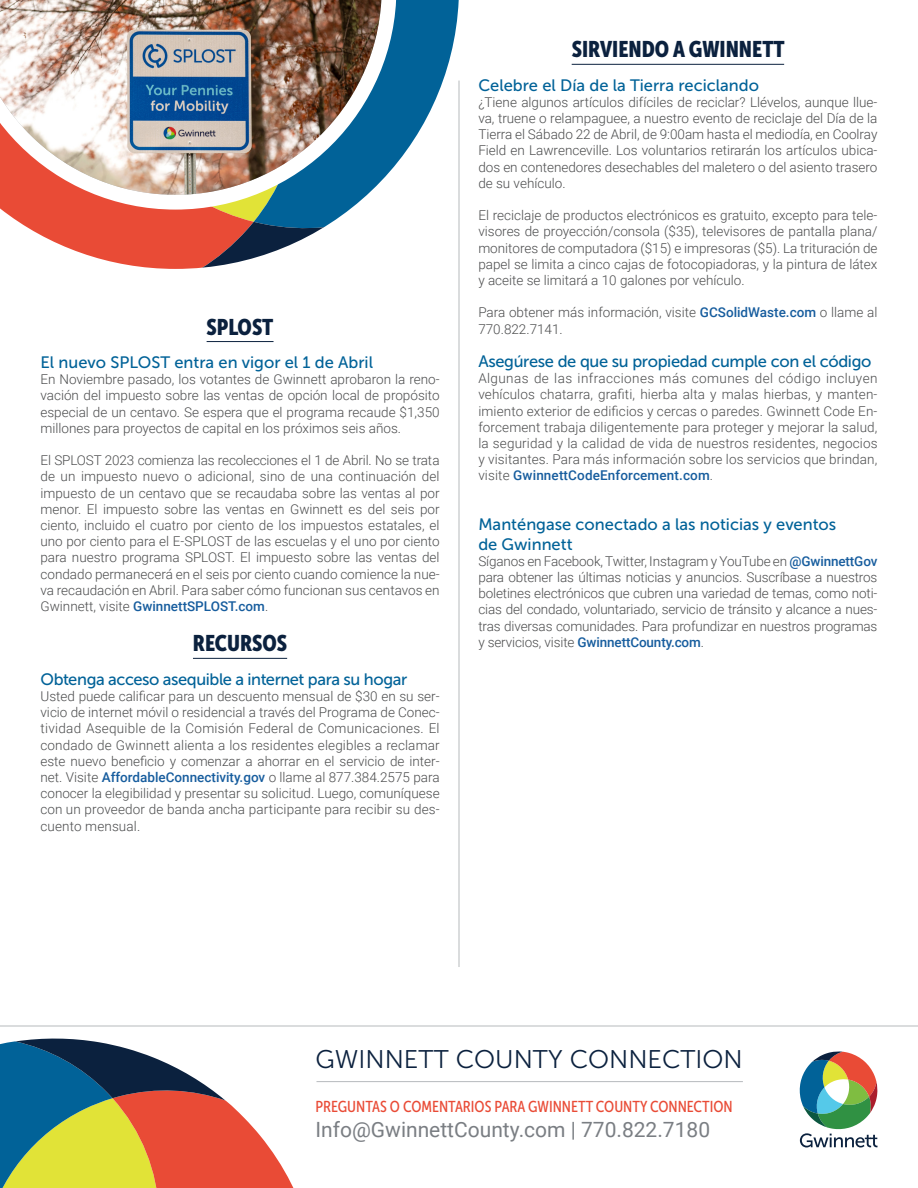
<style>
.page{position:relative;width:918px;height:1188px;background:#fff}
.page>*{position:absolute;margin:0;border:0;box-sizing:border-box;transform-origin:0 0}
.t1{font:25.5px "Museo Sans 300";color:#0b213e}
.Heading1{font:22.5px "Museo Sans Cond 900";color:#0b213e}
.t2{font:21px "Roboto";color:#7a7e83}
.Heading2{font:16.5px/19.8px "Museo Sans 500";color:#016298}
.Heading2-2{font:16.5px "Museo Sans 500";letter-spacing:-.025em;color:#016298}
.Heading2-3{font:16.5px "Museo Sans 500";letter-spacing:-.02em;color:#016298}
.t3{font:15.75px "Museo Sans Cond 500";color:#e94b36}
.text{font:300 13.5px/16.2px "Roboto";color:#4b4c4d;text-align:justify}
.s1{font-weight:500;color:#175d9e}
</style>
<div class="page">
<svg style="left:0;top:1038px;width:294px;height:150px"></svg>
<hr style="left:0;top:1026px;width:918px;height:1px;background:#b6babd">
<svg style="left:799px;top:1051px;width:79px;height:97px"></svg>
<svg style="left:254px;top:0;width:205px;height:232px"></svg>
<svg style="left:2px;top:210px;width:252px;height:58px;fill:#e94b36"></svg>
<svg style="left:145px;top:213px;width:239px;height:56px"></svg>
<svg style="left:0;top:0;width:396px;height:210px"></svg>
<img style="left:0;top:0;width:381px;height:195px">
<hr style="left:207px;top:341px;width:67px;height:1px;background:#0b213e">
<hr style="left:193px;top:658px;width:94px;height:1px;background:#0b213e">
<hr style="left:459px;top:81px;width:1px;height:886px;background:#b6babd">
<hr style="left:316px;top:1081px;width:427px;height:1px;background:#b6babd">
<hr style="left:572px;top:64px;width:212px;height:1px;background:#0b213e">
<p class="Heading1" style="left:207px;top:314px;width:68px">SPLOST</p>
<p class="Heading2" style="left:40px;top:352px;width:334px">El nuevo SPLOST entra en vigor el 1 de Abril</p>
<p class="text" style="left:40px;top:371px;width:401px">En Noviembre pasado, los votantes de Gwinnett aprobaron la reno&shy;vación del impuesto sobre las ventas de opción local de propósito especial de un centavo. Se espera que el programa recaude $1,350 millones para proyectos de capital en los próximos seis años.</p>
<p class="text" style="left:40px;top:452px;width:401px">El SPLOST 2023 comienza las recolecciones el 1 de Abril. No se trata de un impuesto nuevo o adicional, sino de una continuación del impuesto de un centavo que se recaudaba sobre las ventas al por menor. El impuesto sobre las ventas en Gwinnett es del seis por ciento, incluido el cuatro por ciento de los impuestos estatales, el uno por ciento para el E-SPLOST de las escuelas y el uno por ciento para nuestro programa SPLOST. El impuesto sobre las ventas del condado permanecerá en el seis por ciento cuando comience la nue&shy;va recaudación en Abril. Para saber cómo funcionan sus centavos en Gwinnett, visite <span class="s1">GwinnettSPLOST.com</span>.</p>
<p class="Heading1" style="left:193px;top:631px;width:96px">RECURSOS</p>
<p class="Heading2-2" style="left:40px;top:670px;width:368px">Obtenga acceso asequible a internet para su hogar</p>
<p class="text" style="left:40px;top:688px;width:401px">Usted puede calificar para un descuento mensual de $30 en su ser&shy;vicio de internet móvil o residencial a través del Programa de Conec&shy;tividad Asequible de la Comisión Federal de Comunicaciones. El condado de Gwinnett alienta a los residentes elegibles a reclamar este nuevo beneficio y comenzar a ahorrar en el servicio de inter&shy;net. Visite <span class="s1">AffordableConnectivity.gov</span> o llame al 877.384.2575 para conocer la elegibilidad y presentar su solicitud. Luego, comuníquese con un proveedor de banda ancha participante para recibir su des&shy;cuento mensual.</p>
<p class="Heading1" style="left:572px;top:37px;width:215px">SIRVIENDO A GWINNETT</p>
<p class="Heading2" style="left:478px;top:75px;width:282px">Celebre el Día de la Tierra reciclando</p>
<p class="text" style="left:478px;top:93px;width:401px">¿Tiene algunos artículos difíciles de reciclar? Llévelos, aunque llue&shy;va, truene o relampaguee, a nuestro evento de reciclaje del Día de la Tierra el Sábado 22 de Abril, de 9:00am hasta el mediodía, en Coolray Field en Lawrenceville. Los voluntarios retirarán los artículos ubica&shy;dos en contenedores desechables del maletero o del asiento trasero de su vehículo.</p>
<p class="text" style="left:478px;top:207px;width:401px">El reciclaje de productos electrónicos es gratuito, excepto para tele&shy;visores de proyección/consola ($35), televisores de pantalla plana/ monitores de computadora ($15) e impresoras ($5). La trituración de papel se limita a cinco cajas de fotocopiadoras, y la pintura de látex y aceite se limitará a 10 galones por vehículo.</p>
<p class="text" style="left:478px;top:304px;width:401px">Para obtener más información, visite <span class="s1">GCSolidWaste.com</span> o llame al<br>770.822.7141.</p>
<p class="Heading2-3" style="left:478px;top:352px;width:395px">Asegúrese de que su propiedad cumple con el código</p>
<p class="text" style="left:478px;top:370px;width:401px">Algunas de las infracciones más comunes del código incluyen vehículos chatarra, grafiti, hierba alta y malas hierbas, y manten&shy;imiento exterior de edificios y cercas o paredes. Gwinnett Code En&shy;forcement trabaja diligentemente para proteger y mejorar la salud, la seguridad y la calidad de vida de nuestros residentes, negocios y visitantes. Para más información sobre los servicios que brindan, visite <span class="s1">GwinnettCodeEnforcement.com</span>.</p>
<p class="Heading2" style="left:478px;top:514px;width:359px">Manténgase conectado a las noticias y eventos de Gwinnett</p>
<p class="text" style="left:478px;top:552px;width:401px">Síganos en Facebook, Twitter, Instagram y YouTube en <span class="s1">@GwinnettGov </span>para obtener las últimas noticias y anuncios. Suscríbase a nuestros boletines electrónicos que cubren una variedad de temas, como noti&shy;cias del condado, voluntariado, servicio de tránsito y alcance a nues&shy;tras diversas comunidades. Para profundizar en nuestros programas y servicios, visite <span class="s1">GwinnettCounty.com</span>.</p>
<p class="t1" style="left:316px;top:1045px;width:429px">GWINNETT COUNTY CONNECTION</p>
<p class="t3" style="left:316px;top:1098px;width:419px">PREGUNTAS O COMENTARIOS PARA GWINNETT COUNTY CONNECTION</p>
<p class="t2" style="left:316px;top:1115px;width:396px">Info@GwinnettCounty.com | 770.822.7180</p>
</div>
